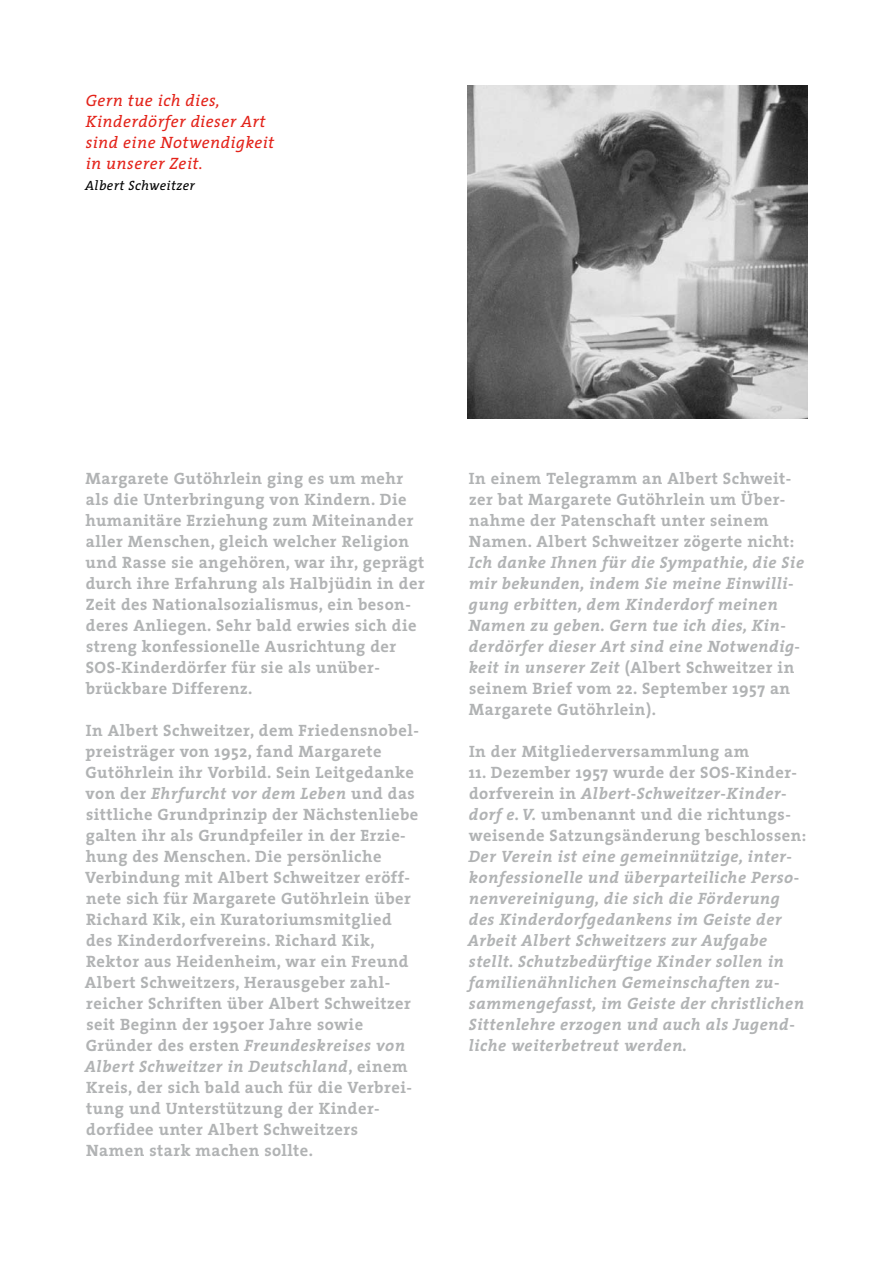
<style>
.page{position:relative;width:893px;height:1263px;background:#fff}
.page>*{position:absolute;margin:0;border:0;box-sizing:border-box;transform-origin:0 0}
.t1{font:700 16.5px/21px "The Serif";letter-spacing:.03em;color:#b1b3b4}
.t2{font:italic 700 16.5px/21px "The Serif";letter-spacing:.03em;color:#b1b3b4}
.t3{font:italic 16.5px/21px "The Serif";letter-spacing:.03em;color:#e32219}
.t4{font:italic 13.5px "The Serif";letter-spacing:.03em;color:#000}
.s1{font-style:italic}
.s2{font-style:normal}
</style>
<div class="page">
<img style="left:468px;top:85px;width:340px;height:334px">
<p class="t3" style="left:86px;top:90px;width:190px">Gern tue ich dies,<br>Kinderdörfer dieser Art sind eine Notwendigkeit in unserer Zeit.</p>
<p class="t4" style="left:85px;top:174px;width:111px">Albert Schweitzer</p>
<p class="t1" style="left:86px;top:468px;width:341px">Margarete Gutöhrlein ging es um mehr als die Unterbringung von Kindern. Die humanitäre Erziehung zum Miteinander aller Menschen, gleich welcher Religion und Rasse sie angehören, war ihr, geprägt durch ihre Erfahrung als Halbjüdin in der Zeit des Nationalsozialismus, ein beson&shy;deres Anliegen. Sehr bald erwies sich die streng konfessionelle Ausrichtung der SOS-Kinderdörfer für sie als unüber&shy;brückbare Differenz.</p>
<p class="t1" style="left:85px;top:720px;width:336px">In Albert Schweitzer, dem Friedensnobel&shy;preisträger von 1952, fand Margarete Gutöhrlein ihr Vorbild. Sein Leitgedanke von der <span class="s1">Ehrfurcht vor dem Leben</span> und das sittliche Grundprinzip der Nächstenliebe galten ihr als Grundpfeiler in der Erzie&shy;hung des Menschen. Die persönliche Verbindung mit Albert Schweitzer eröff&shy;nete sich für Margarete Gutöhrlein über Richard Kik, ein Kuratoriumsmitglied des Kinderdorfvereins. Richard Kik, Rektor aus Heidenheim, war ein Freund Albert Schweitzers, Herausgeber zahl&shy;reicher Schriften über Albert Schweitzer seit Beginn der 1950er Jahre sowie Gründer des ersten <span class="s1">Freundeskreises von Albert Schweitzer in Deutschland</span>, einem Kreis, der sich bald auch für die Verbrei&shy;tung und Unterstützung der Kinder&shy;dorfidee unter Albert Schweitzers Namen stark machen sollte.</p>
<p class="t1" style="left:469px;top:468px;width:327px">In einem Telegramm an Albert Schweit&shy;zer bat Margarete Gutöhrlein um Über&shy;nahme der Patenschaft unter seinem Namen. Albert Schweitzer zögerte nicht:</p>
<p class="t2" style="left:468px;top:552px;width:337px">Ich danke Ihnen für die Sympathie, die Sie mir bekunden, indem Sie meine Einwilli&shy;gung erbitten, dem Kinderdorf meinen Namen zu geben. Gern tue ich dies, Kin&shy;derdörfer dieser Art sind eine Notwendig&shy;keit in unserer Zeit <span class="s2">(Albert Schweitzer in seinem Brief vom 22. September 1957 an Margarete Gutöhrlein).</span></p>
<p class="t1" style="left:469px;top:741px;width:282px">In der Mitgliederversammlung am</p>
<p class="t1" style="left:469px;top:762px;width:339px">11. Dezember 1957 wurde der SOS-Kinder&shy;dorfverein in <span class="s1">Albert-Schweitzer-Kinder&shy;dorf e.V.</span> umbenannt und die richtungs&shy;weisende Satzungsänderung beschlossen:</p>
<p class="t2" style="left:468px;top:846px;width:338px">Der Verein ist eine gemeinnützige, inter&shy;konfessionelle und überparteiliche Perso&shy;nenvereinigung, die sich die Förderung des Kinderdorfgedankens im Geiste der Arbeit Albert Schweitzers zur Aufgabe stellt. Schutzbedürftige Kinder sollen in familienähnlichen Gemeinschaften zu&shy;sammengefasst, im Geiste der christlichen Sittenlehre erzogen und auch als Jugend&shy;liche weiterbetreut werden.</p>
</div>
